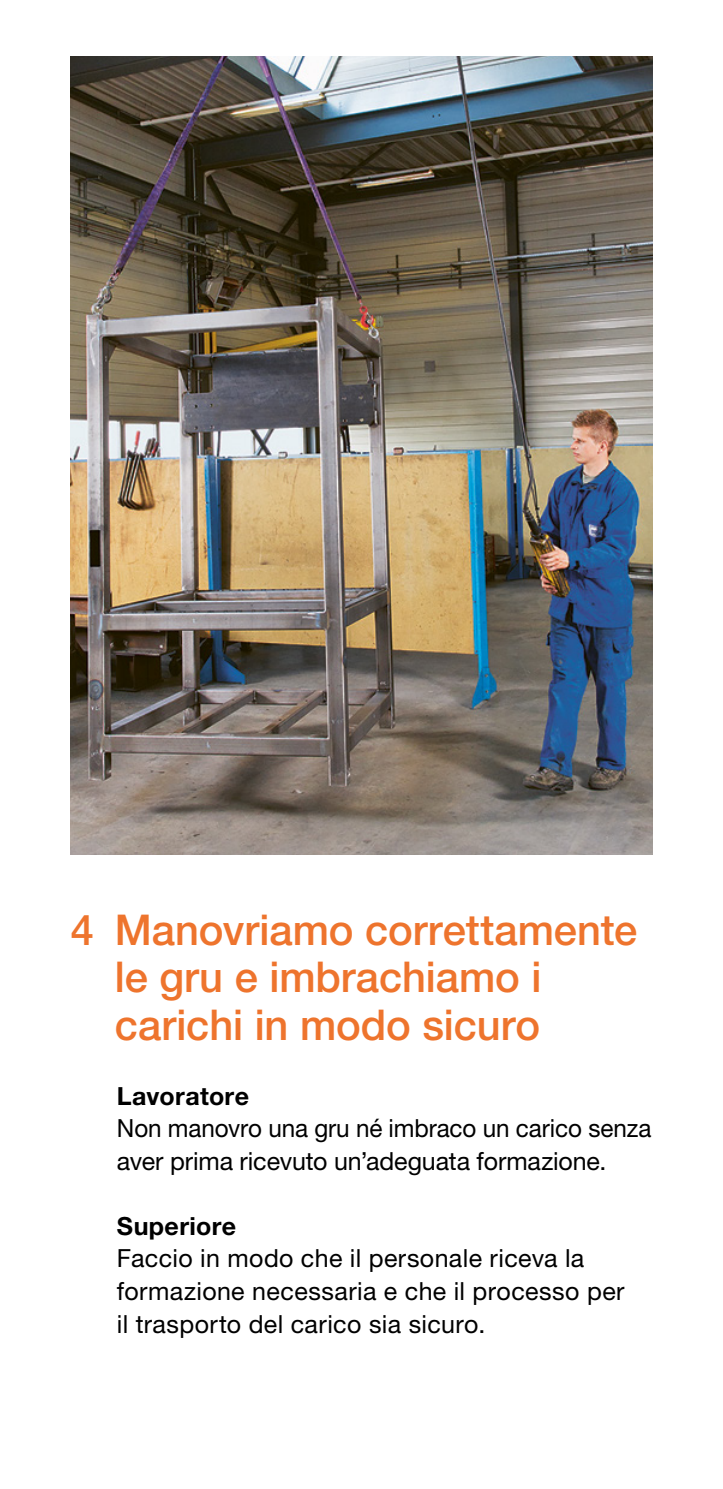
<style>
.page{position:relative;width:723px;height:1489px;background:#fff}
.page>*{position:absolute;margin:0;border:0;box-sizing:border-box;transform-origin:0 0}
.t1{font:500 42.5px/47.5px "Helvetica Neue LT Std";color:#ee742d}
.t2{font:25px/32.5px "Helvetica Neue LT Std";letter-spacing:.01em;color:#000}
.t3{font:700 25px "Helvetica Neue LT Std";letter-spacing:.015em;color:#000}
</style>
<div class="page">
<img style="left:71px;top:57px;width:581px;height:797px">
<h1 class="t1" style="left:115px;top:905px;width:524px;text-indent:-44px">4 Manovriamo correttamente le gru e imbrachiamo i carichi in modo sicuro</h1>
<p class="t3" style="left:117px;top:1080px;width:134px">Lavoratore</p>
<p class="t2" style="left:117px;top:1111px;width:536px">Non manovro una gru né imbraco un carico senza aver prima ricevuto un’adeguata formazione.</p>
<p class="t3" style="left:117px;top:1210px;width:121px">Superiore</p>
<p class="t2" style="left:117px;top:1241px;width:509px">Faccio in modo che il personale riceva la formazione necessaria e che il processo per il trasporto del carico sia sicuro.</p>
</div>
